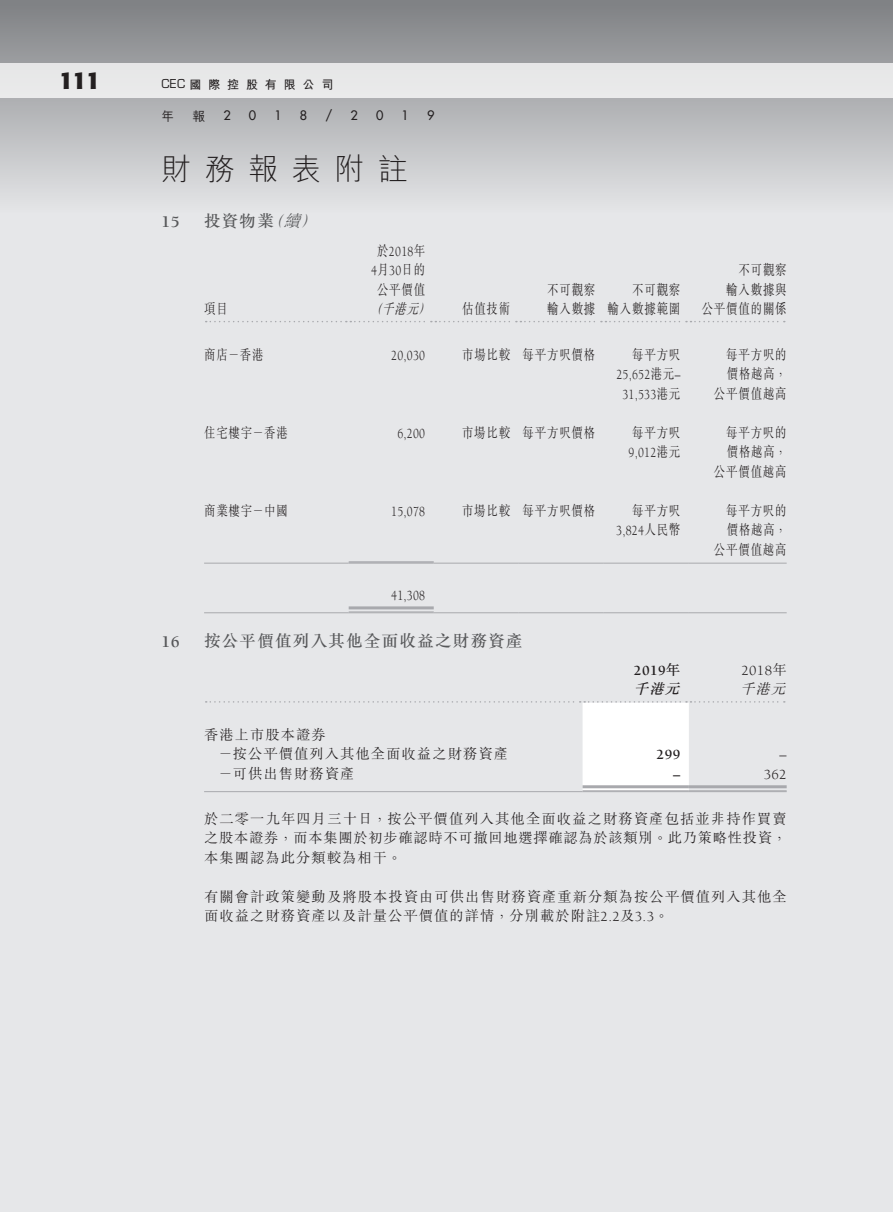
<style>
.page{position:relative;width:893px;height:1212px;background:#e6e7e9}
.page>*{position:absolute;margin:0;border:0;box-sizing:border-box;transform-origin:0 0}
.t1{font:300 30px "M Hei HK";letter-spacing:.44em;color:#231f20}
.t2{font:700 24px "Formata";color:#231f20}
.t3{font:500 16.5px "M Sung HK";letter-spacing:.075em;color:#57585a}
.t4{font:700 16.5px "Berkeley Std";color:#57585a}
.t5{font:300 14.25px/19.5px "M Sung HK";letter-spacing:.075em;color:#231f20}
.t6{font:300 14.25px/19.5px "M Sung HK";letter-spacing:.075em;color:#231f20;text-align:right;scale:.8 1}
.t7{font:14.25px/19.5px "Berkeley Std";letter-spacing:.025em;color:#231f20;text-align:center;scale:.8 1}
.t8{font:700 14.25px "Berkeley Std";letter-spacing:.025em;color:#231f20}
.t9{font:14.25px "Berkeley Std";letter-spacing:.025em;color:#231f20}
.t10{font:italic 300 14.25px "M Sung HK";color:#231f20;scale:.8 1}
.t11{font:italic 500 14.25px "M Sung HK";color:#231f20}
.t12{font:italic 300 14.25px "M Sung HK";color:#231f20}
.t13{font:500 12.75px "Futura Std";color:#231f20}
.t14{font:500 12.75px "M Hei HK";color:#231f20}
.t15{font:700 12px "M Hei HK";letter-spacing:.57em;color:#231f20}
.s1{font-family:"Eurostile LT Std";font-weight:400}
.s2{font-weight:300;font-style:italic}
.s3{font-family:"M Sung HK";font-weight:300}
.s4{font-family:"M Sung HK";font-weight:500}
.s5{font-family:"Berkeley Std";font-weight:400}
</style>
<div class="page">
<svg style="left:0;top:0;width:893px;height:193px;background:#aeafb2"></svg>
<div style="left:0;top:64px;width:893px;height:34px;background:#e8e8e9"></div>
<svg style="left:206px;top:321px;width:579px;height:1px"></svg>
<hr style="left:204px;top:563px;width:145px;height:1px;background:#a8a9ad">
<hr style="left:349px;top:561px;width:85px;height:2px;background:#a8a9ad">
<hr style="left:349px;top:563px;width:85px;height:1px;background:#a8a9ad">
<hr style="left:434px;top:563px;width:85px;height:1px;background:#a8a9ad">
<hr style="left:519px;top:563px;width:85px;height:1px;background:#a8a9ad">
<hr style="left:604px;top:563px;width:85px;height:1px;background:#a8a9ad">
<hr style="left:689px;top:563px;width:98px;height:1px;background:#a8a9ad">
<hr style="left:204px;top:612px;width:145px;height:1px;background:#a8a9ad">
<hr style="left:349px;top:606px;width:85px;height:3px;background:#a8a9ad">
<hr style="left:349px;top:611px;width:85px;height:1px;background:#a8a9ad">
<hr style="left:349px;top:612px;width:85px;height:1px;background:#a8a9ad">
<hr style="left:434px;top:612px;width:85px;height:1px;background:#a8a9ad">
<hr style="left:519px;top:612px;width:85px;height:1px;background:#a8a9ad">
<hr style="left:604px;top:612px;width:85px;height:1px;background:#a8a9ad">
<hr style="left:689px;top:612px;width:98px;height:1px;background:#a8a9ad">
<svg style="left:206px;top:701px;width:579px;height:90px"></svg>
<hr style="left:204px;top:791px;width:379px;height:1px;background:#a8a9ad">
<hr style="left:583px;top:785px;width:106px;height:3px;background:#a8a9ad">
<hr style="left:583px;top:790px;width:106px;height:1px;background:#a8a9ad">
<hr style="left:583px;top:791px;width:106px;height:1px;background:#a8a9ad">
<hr style="left:689px;top:785px;width:98px;height:3px;background:#a8a9ad">
<hr style="left:689px;top:790px;width:98px;height:1px;background:#a8a9ad">
<hr style="left:689px;top:791px;width:98px;height:1px;background:#a8a9ad">
<h2 class="t2" style="left:59px;top:66px;width:43px">111</h2>
<p class="t15" style="left:162px;top:76px;width:173px"><span class="s1">CEC</span> 國際控股有限公司</p>
<p class="t14" style="left:162px;top:107px;width:14px">年</p>
<p class="t14" style="left:192px;top:107px;width:14px">報</p>
<p class="t13" style="left:223px;top:108px;width:9px">2</p>
<p class="t13" style="left:249px;top:108px;width:9px">0</p>
<p class="t13" style="left:274px;top:108px;width:9px">1</p>
<p class="t13" style="left:300px;top:108px;width:9px">8</p>
<p class="t13" style="left:325px;top:108px;width:9px">/</p>
<p class="t13" style="left:351px;top:108px;width:9px">2</p>
<p class="t13" style="left:376px;top:108px;width:9px">0</p>
<p class="t13" style="left:402px;top:108px;width:9px">1</p>
<p class="t13" style="left:427px;top:108px;width:9px">9</p>
<h1 class="t1" style="left:162px;top:148px;width:248px">財務報表附註</h1>
<p class="t4" style="left:162px;top:213px;width:20px">15</p>
<p class="t3" style="left:204px;top:210px;width:120px">投資物業<span class="s2">（續）</span></p>
<p class="t6" style="left:204px;top:298px;width:31px">項目</p>
<p class="t7" style="left:371px;top:242px;width:69px"><span class="s3">於</span>2018<span class="s3">年<br></span>4<span class="s3">月</span>30<span class="s3">日的</span></p>
<p class="t6" style="left:377px;top:279px;width:62px">公平價值</p>
<p class="t10" style="left:370px;top:299px;width:82px">（千港元）</p>
<p class="t6" style="left:462px;top:298px;width:62px">估值技術</p>
<p class="t6" style="left:547px;top:279px;width:62px;text-align:left">不可觀察輸入數據</p>
<p class="t6" style="left:608px;top:279px;width:92px">不可觀察<br>輸入數據範圍</p>
<p class="t6" style="left:204px;top:344px;width:76px">商店－香港</p>
<p class="t7" style="left:391px;top:346px;width:44px">20,030</p>
<p class="t6" style="left:462px;top:344px;width:168px">市場比較 每平方呎價格</p>
<p class="t6" style="left:632px;top:344px;width:62px">每平方呎</p>
<p class="t7" style="left:616px;top:365px;width:81px">25,652<span class="s3">港元</span>–<br>31,533<span class="s3">港元</span></p>
<p class="t6" style="left:204px;top:422px;width:106px">住宅樓宇－香港</p>
<p class="t7" style="left:397px;top:423px;width:36px">6,200</p>
<p class="t6" style="left:462px;top:422px;width:168px">市場比較 每平方呎價格</p>
<p class="t6" style="left:632px;top:422px;width:62px">每平方呎</p>
<p class="t7" style="left:629px;top:443px;width:66px">9,012<span class="s3">港元</span></p>
<p class="t6" style="left:204px;top:500px;width:106px">商業樓宇－中國</p>
<p class="t7" style="left:391px;top:501px;width:44px">15,078</p>
<p class="t6" style="left:462px;top:500px;width:168px">市場比較 每平方呎價格</p>
<p class="t6" style="left:632px;top:500px;width:62px">每平方呎</p>
<p class="t7" style="left:616px;top:521px;width:82px">3,824<span class="s3">人民幣</span></p>
<p class="t7" style="left:391px;top:586px;width:44px">41,308</p>
<p class="t4" style="left:162px;top:633px;width:20px">16</p>
<p class="t3" style="left:204px;top:629px;width:320px">按公平價值列入其他全面收益之財務資產</p>
<p class="t6" style="left:702px;top:259px;width:108px">不可觀察<br>輸入數據與<br>公平價值的關係</p>
<p class="t6" style="left:714px;top:344px;width:92px">每平方呎的價格越高，公平價值越高</p>
<p class="t6" style="left:714px;top:422px;width:92px">每平方呎的價格越高，公平價值越高</p>
<p class="t6" style="left:714px;top:500px;width:92px">每平方呎的價格越高，公平價值越高</p>
<p class="t5" style="left:218px;top:724px;width:291px;text-indent:-14px">香港上市股本證券<br>－按公平價值列入其他全面收益之財務資產</p>
<p class="t8" style="left:634px;top:663px;width:48px">2019<span class="s4">年</span></p>
<p class="t9" style="left:741px;top:663px;width:47px">2018<span class="s3">年</span></p>
<p class="t11" style="left:634px;top:679px;width:52px">千港元</p>
<p class="t12" style="left:740px;top:679px;width:51px">千港元</p>
<p class="t8" style="left:657px;top:747px;width:25px">299</p>
<p class="t9" style="left:779px;top:747px;width:9px">–</p>
<p class="t5" style="left:218px;top:763px;width:138px">－可供出售財務資產</p>
<p class="t8" style="left:673px;top:767px;width:9px">–</p>
<p class="t9" style="left:764px;top:767px;width:24px">362</p>
<p class="t5" style="left:204px;top:808px;width:584px;text-align:justify">於二零一九年四月三十日，按公平價值列入其他全面收益之財務資產包括並非持作買賣之股本證券，而本集團於初步確認時不可撤回地選擇確認為於該類別。此乃策略性投資，本集團認為此分類較為相干。</p>
<p class="t5" style="left:204px;top:886px;width:584px">有關會計政策變動及將股本投資由可供出售財務資產重新分類為按公平價值列入其他全面收益之財務資產以及計量公平價值的詳情，分別載於附註<span class="s5">2.2</span>及<span class="s5">3.3</span>。</p>
</div>
